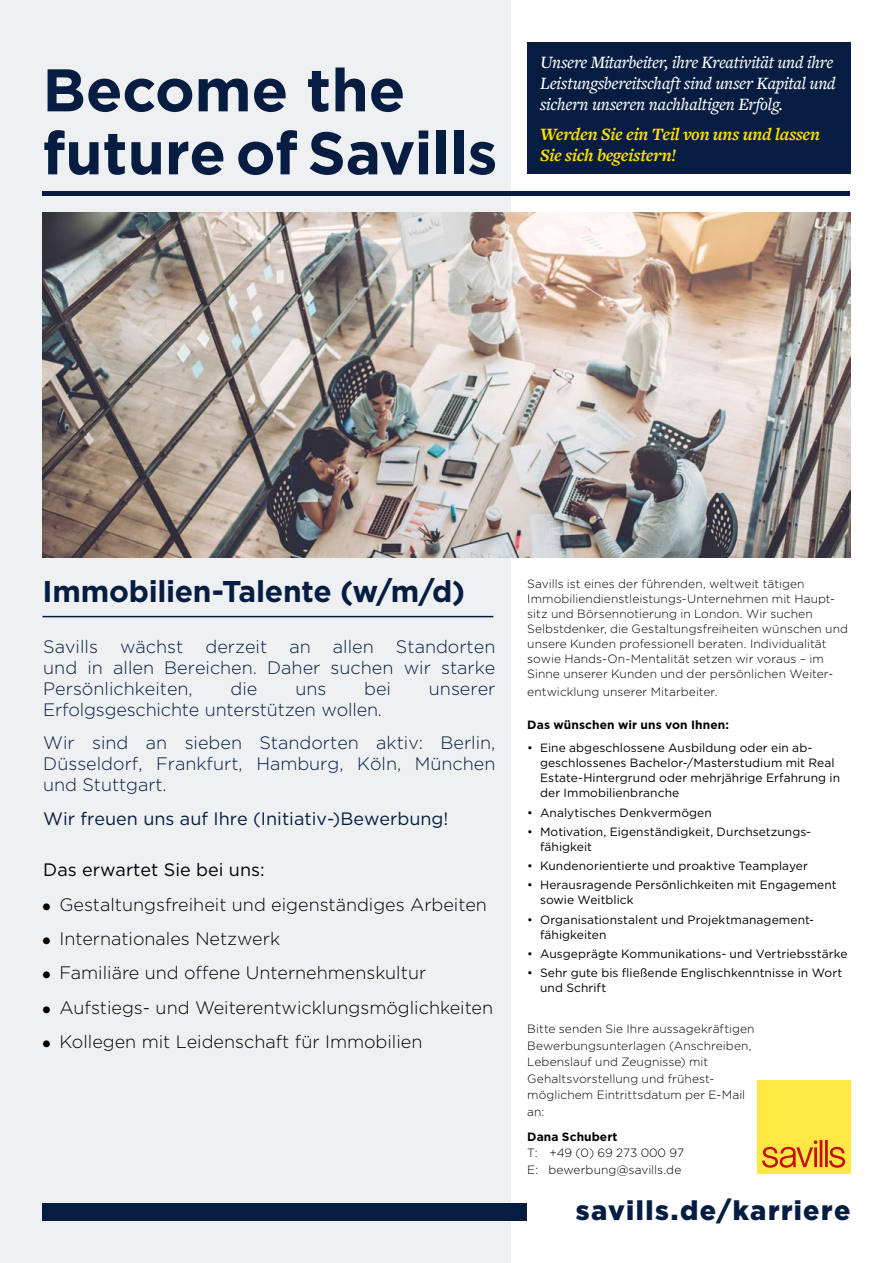
<style>
.page{position:relative;width:893px;height:1263px;background:#fff}
.page>*{position:absolute;margin:0;border:0;box-sizing:border-box;transform-origin:0 0}
.t1{font:700 60px/63px "Gotham";letter-spacing:-.005em;color:#061d41}
.t2{font:700 30px "Gotham";letter-spacing:-.01em;color:#061d41}
.t3{font:900 27px "Gotham";letter-spacing:.055em;color:#061d41}
.t4{font:300 18px/21px "Gotham";color:#061d41}
.t5{font:300 18px "Gotham";color:#000}
.t6{font:italic 500 18px/21px "Freight Text Pro";letter-spacing:-.02em;color:#fff}
.t7{font:italic 700 18px/21px "Freight Text Pro";letter-spacing:-.015em;color:#ffdf00}
.t8{font:18px "Gotham";color:#061d41}
.t9{font:18px "Gotham";color:#000}
.t10{font:300 12px/15px "Gotham";letter-spacing:.005em;color:#000}
.t11{font:12px/15px "Gotham";letter-spacing:.005em;color:#000}
.t12{font:700 12px "Gotham";letter-spacing:.005em;color:#000}
.s1{font-family:"Freight Text Pro"}
</style>
<div class="page">
<div style="left:0;top:0;width:510px;height:1263px;background:#eef0f2"></div>
<div style="left:757px;top:1080px;width:93px;height:94px;background:#ffe843"></div>
<svg style="left:762px;top:1140px;width:83px;height:28px"></svg>
<div style="left:43px;top:1203px;width:484px;height:17px;background:#061d41"></div>
<div style="left:43px;top:191px;width:807px;height:5px;background:#061d41"></div>
<div style="left:527px;top:43px;width:323px;height:131px;background:#061d41"></div>
<img style="left:43px;top:213px;width:807px;height:344px">
<hr style="left:43px;top:616px;width:450px;height:1px;background:#061d41">
<h1 class="t1" style="left:43px;top:58px;width:456px">Become the future of Savills</h1>
<h3 class="t6" style="left:540px;top:52px;width:297px">Unsere Mitarbeiter, ihre Kreativität und ihre<br>Leistungsbereitschaft sind unser Kapital und sichern unseren nachhaltigen Erfolg.</h3>
<h3 class="t7" style="left:540px;top:123px;width:282px">Werden Sie ein Teil von uns und lassen<br>Sie sich begeistern!</h3>
<h2 class="t2" style="left:43px;top:572px;width:424px">Immobilien-Talente (w/m/d)</h2>
<h3 class="t4" style="left:43px;top:635px;width:454px;text-align:justify">Savills wächst derzeit an allen Standorten und in allen Bereichen. Daher suchen wir starke Persönlichkeiten,</h3>
<h3 class="t4" style="left:231px;top:677px;width:28px">die</h3>
<h3 class="t4" style="left:295px;top:677px;width:33px">uns</h3>
<h3 class="t4" style="left:364px;top:677px;width:28px">bei</h3>
<h3 class="t4" style="left:429px;top:677px;width:68px">unserer</h3>
<h3 class="t4" style="left:43px;top:692px;width:454px;line-height:33.8px">Erfolgsgeschichte unterstützen wollen.<br>Wir sind an sieben Standorten aktiv: Berlin,</h3>
<h3 class="t4" style="left:43px;top:753px;width:454px">Düsseldorf, Frankfurt, Hamburg, Köln, München und Stuttgart.</h3>
<h3 class="t8" style="left:43px;top:807px;width:407px">Wir freuen uns auf Ihre (Initiativ-)Bewerbung!</h3>
<h3 class="t9" style="left:43px;top:858px;width:223px">Das erwartet Sie bei uns:</h3>
<h3 class="t5" style="left:43px;top:893px;width:446px"><span class="s1">•</span> Gestaltungsfreiheit und eigenständiges Arbeiten</h3>
<h3 class="t5" style="left:43px;top:927px;width:239px"><span class="s1">•</span> Internationales Netzwerk</h3>
<h3 class="t5" style="left:43px;top:962px;width:385px"><span class="s1">•</span> Familiäre und offene Unternehmenskultur</h3>
<h3 class="t5" style="left:43px;top:996px;width:452px"><span class="s1">•</span> Aufstiegs- und Weiterentwicklungsmöglichkeiten</h3>
<h3 class="t5" style="left:43px;top:1030px;width:381px"><span class="s1">•</span> Kollegen mit Leidenschaft für Immobilien</h3>
<p class="t10" style="left:527px;top:576px;width:322px">Savills ist eines der führenden, weltweit tätigen Immobiliendienstleistungs-Unternehmen mit Haupt&shy;sitz und Börsennotierung in London. Wir suchen Selbstdenker, die Gestaltungsfreiheiten wünschen und unsere Kunden professionell beraten. Individualität sowie Hands-On-Mentalität setzen wir voraus – im Sinne unserer Kunden und der persönlichen Weiter-</p>
<p class="t10" style="left:527px;top:684px;width:192px">entwicklung unserer Mitarbeiter.</p>
<p class="t12" style="left:527px;top:717px;width:203px">Das wünschen wir uns von Ihnen:</p>
<p class="t11" style="left:540px;top:740px;width:302px;text-indent:-13px">• Eine abgeschlossene Ausbildung oder ein ab&shy;geschlossenes Bachelor-/Masterstudium mit Real Estate-Hintergrund oder mehrjährige Erfahrung in der Immobilienbranche</p>
<p class="t11" style="left:527px;top:805px;width:186px">• Analytisches Denkvermögen</p>
<p class="t11" style="left:540px;top:824px;width:273px;text-indent:-13px">• Motivation, Eigenständigkeit, Durchsetzungs&shy;fähigkeit</p>
<p class="t11" style="left:527px;top:858px;width:282px">• Kundenorientierte und proaktive Teamplayer</p>
<p class="t11" style="left:540px;top:877px;width:298px;text-indent:-13px">• Herausragende Persönlichkeiten mit Engagement sowie Weitblick</p>
<p class="t11" style="left:540px;top:912px;width:276px;text-indent:-13px">• Organisationstalent und Projektmanagement&shy;fähigkeiten</p>
<p class="t11" style="left:527px;top:946px;width:322px">• Ausgeprägte Kommunikations- und Vertriebsstärke</p>
<p class="t11" style="left:540px;top:965px;width:304px;text-indent:-13px">• Sehr gute bis fließende Englischkenntnisse in Wort und Schrift</p>
<p class="t10" style="left:527px;top:1020px;width:229px;line-height:16.5px">Bitte senden Sie Ihre aussagekräftigen<br>Bewerbungsunterlagen (Anschreiben,<br>Lebenslauf und Zeugnisse) mit<br>Gehaltsvorstellung und frühest&shy;möglichem Eintrittsdatum per E-Mail an:</p>
<p class="t12" style="left:527px;top:1128px;width:92px">Dana Schubert</p>
<p class="t10" style="left:527px;top:1144px;width:158px;line-height:16.5px">T: +49 (0) 69 273 000 97<br>E: bewerbung@savills.de</p>
<h3 class="t3" style="left:576px;top:1192px;width:276px">savills.de/karriere</h3>
</div>
